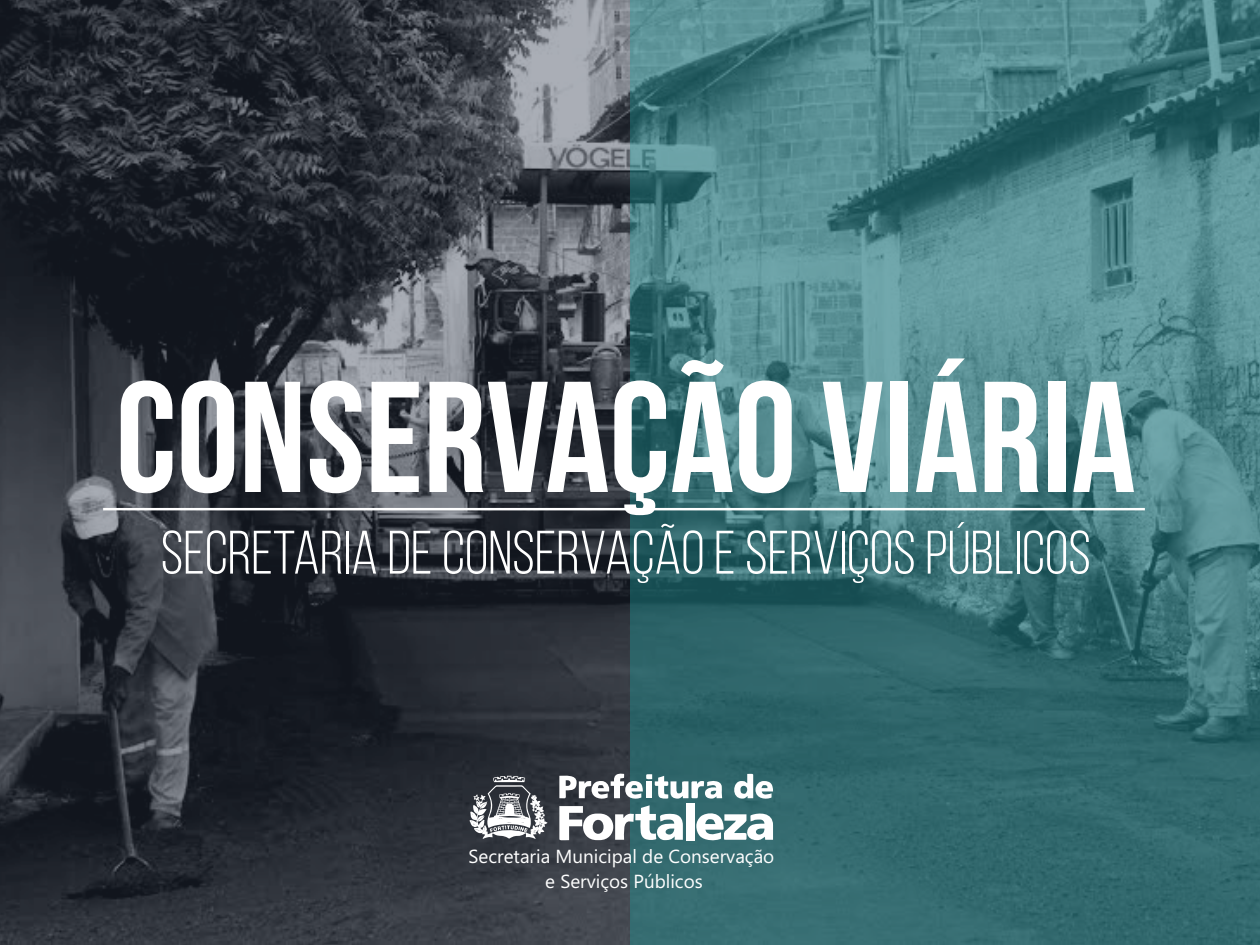
<style>
.page{position:relative;width:1260px;height:945px;background:#fff}
.page>*{position:absolute;margin:0;border:0;box-sizing:border-box;transform-origin:0 0}
.t1{font:700 157.5px "Bebas Neue";color:#fff}
.t2{font:61.25px "Bebas Neue";color:#fff}
.t3{font:18.9px/25.2px "Ebrima";color:#fff;text-align:center}
</style>
<div class="page">
<div style="left:0;top:0;width:1260px;height:945px;background:#2b364a;opacity:.4"></div>
<div style="left:630px;top:0;width:630px;height:945px;background:#1ea0a0;opacity:.4"></div>
<svg style="left:559px;top:772px;width:214px;height:69px"></svg>
<svg style="left:469px;top:775px;width:79px;height:64px"></svg>
<hr style="left:103px;top:508px;width:1042px;height:2px;background:#fff">
<h1 class="t1" style="left:116px;top:374px;width:1021px">CONSERVAÇÃO VIÁRIA</h1>
<h2 class="t2" style="left:161px;top:528px;width:932px">SECRETARIA DE CONSERVAÇÃO E SERVIÇOS PÚBLICOS</h2>
<p class="t3" style="left:469px;top:846px;width:307px">Secretaria Municipal de Conservação e Serviços Públicos</p>
</div>
